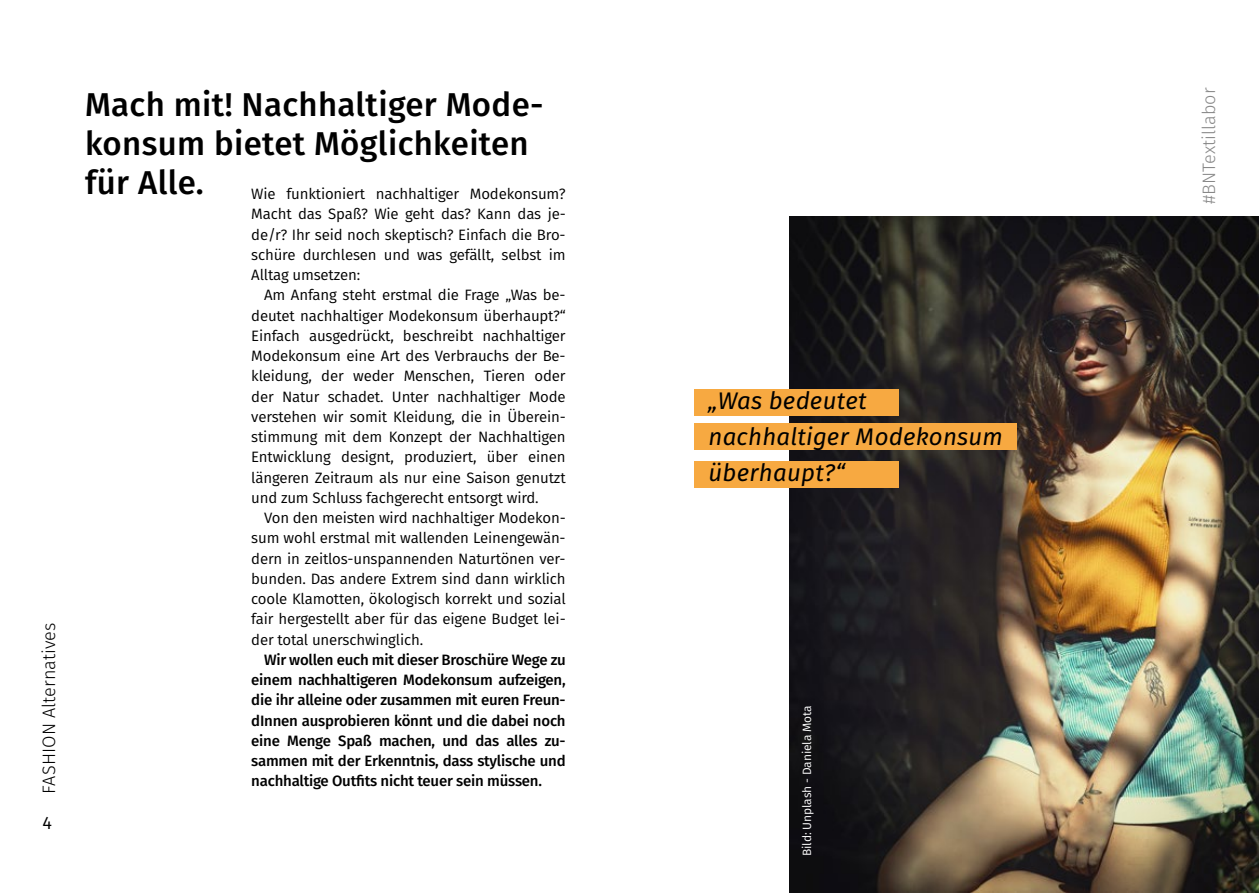
<style>
.page{position:relative;width:1259px;height:893px;background:#fff}
.page>*{position:absolute;margin:0;border:0;box-sizing:border-box;transform-origin:0 0}
.t1{font:500 33px/39px "Fira Sans";letter-spacing:.01em;color:#000}
.t2{font:italic 24px/36px "Fira Sans";letter-spacing:.01em;color:#000}
.t3{font:300 18px "Fira Sans";color:#000}
.t4{font:300 18px "Fira Sans";color:#878787}
.t5{font:18px "Fira Sans";color:#000}
.t6{font:15px/20.2px "Fira Sans";letter-spacing:-.01em;color:#000;text-align:justify}
.t7{font:500 15px/20.2px "Fira Sans";letter-spacing:-.015em;color:#000;text-align:justify}
.t8{font:12px "Fira Sans";letter-spacing:-.01em;color:#fff}
</style>
<div class="page">
<img style="left:789px;top:217px;width:470px;height:676px">
<div style="left:694px;top:389px;width:205px;height:26px;background:#f7a941"></div>
<div style="left:694px;top:423px;width:322px;height:26px;background:#f7a941"></div>
<div style="left:694px;top:461px;width:205px;height:26px;background:#f7a941"></div>
<p class="t3" style="left:36px;top:793px;width:172px;rotate:-90deg">FASHION Alternatives</p>
<p class="t5" style="left:43px;top:809px;width:11px">4</p>
<h1 class="t1" style="left:85px;top:83px;width:460px">Mach mit! Nachhaltiger Mode&shy;konsum bietet Möglichkeiten für Alle.</h1>
<p class="t6" style="left:251px;top:183px;width:316px">Wie funktioniert nachhaltiger Modekonsum?</p>
<p class="t6" style="left:251px;top:204px;width:316px">Macht das Spaß? Wie geht das? Kann das je&shy;de/r? Ihr seid noch skeptisch? Einfach die Bro&shy;schüre durchlesen und was gefällt, selbst im Alltag umsetzen:</p>
<p class="t6" style="left:251px;top:285px;width:316px;text-indent:13px">Am Anfang steht erstmal die Frage „Was be&shy;deutet nachhaltiger Modekonsum überhaupt?“ Einfach ausgedrückt, beschreibt nachhaltiger Modekonsum eine Art des Verbrauchs der Be&shy;kleidung, der weder Menschen, Tieren oder der Natur schadet. Unter nachhaltiger Mode verstehen wir somit Kleidung, die in Überein&shy;stimmung mit dem Konzept der Nachhaltigen Entwicklung designt, produziert, über einen längeren Zeitraum als nur eine Saison genutzt und zum Schluss fachgerecht entsorgt wird.</p>
<p class="t6" style="left:251px;top:507px;width:316px;text-indent:13px">Von den meisten wird nachhaltiger Modekon&shy;sum wohl erstmal mit wallenden Leinengewän&shy;dern in zeitlos-unspannenden Naturtönen ver&shy;bunden. Das andere Extrem sind dann wirklich coole Klamotten, ökologisch korrekt und sozial fair hergestellt aber für das eigene Budget lei&shy;der total unerschwinglich.</p>
<p class="t7" style="left:251px;top:649px;width:316px;text-indent:13px">Wir wollen euch mit dieser Broschüre Wege zu einem nachhaltigeren Modekonsum aufzeigen, die ihr alleine oder zusammen mit euren Freun&shy;dInnen ausprobieren könnt und die dabei noch eine Menge Spaß machen, und das alles zu&shy;sammen mit der Erkenntnis, dass stylische und nachhaltige Outfits nicht teuer sein müssen.</p>
<h2 class="t2" style="left:708px;top:383px;width:296px">„Was bedeutet nachhaltiger Modekonsum überhaupt?“</h2>
<p class="t8" style="left:798px;top:856px;width:152px;rotate:-90deg">Bild: Unplash - Daniela Mota</p>
<p class="t4" style="left:1196px;top:204px;width:117px;rotate:-90deg">#BNTextillabor</p>
</div>
